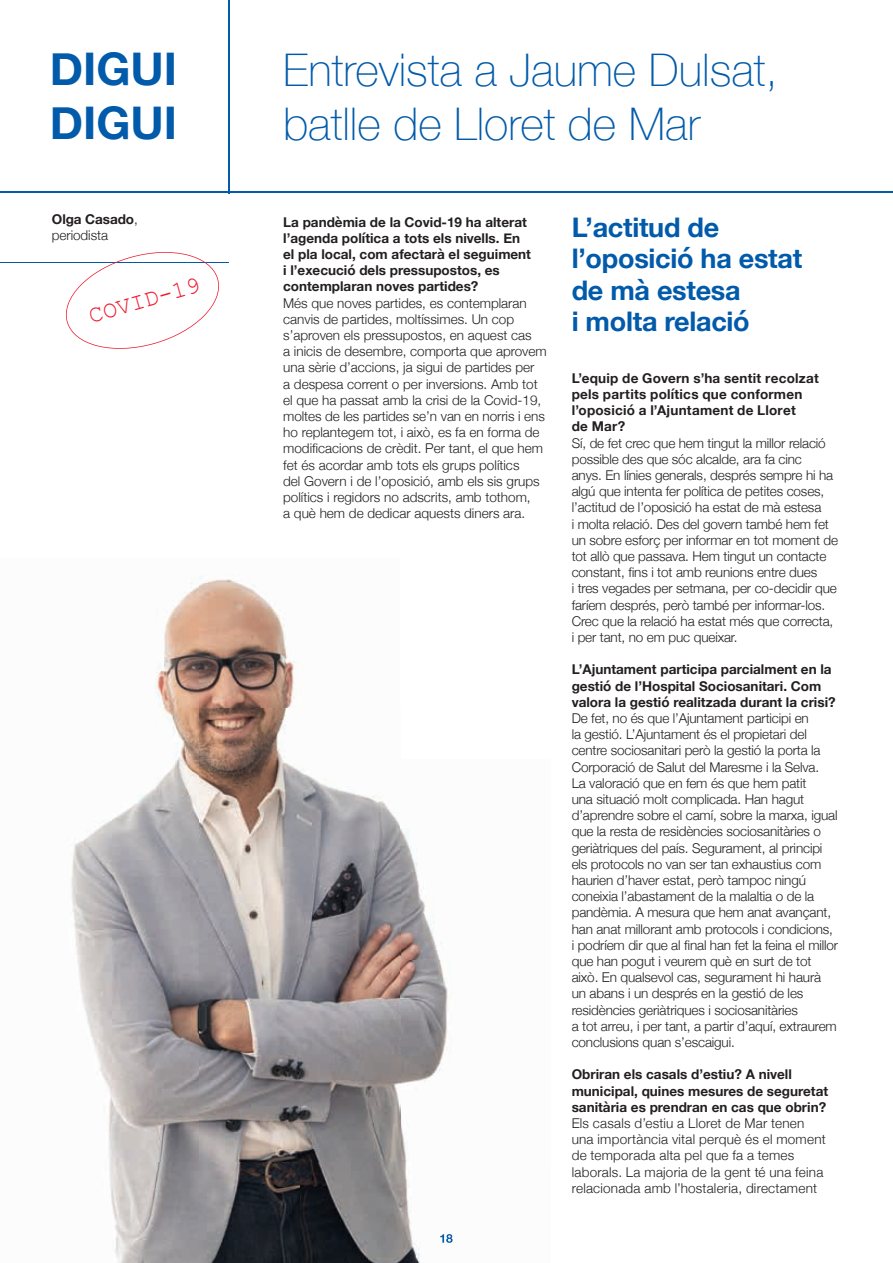
<style>
.page{position:relative;width:893px;height:1263px;background:#fff}
.page>*{position:absolute;margin:0;border:0;box-sizing:border-box;transform-origin:0 0}
.t1{font:100 45px/54px "Helvetica Neue";color:#015aaa}
.t2{font:700 45px/54px "Helvetica Neue";color:#015aaa}
.t3{font:700 27px/31.5px "Helvetica Neue";letter-spacing:-.01em;color:#015aaa}
.t4{font:24px "Courier New";color:#ee1b2d}
.t5{font:300 13.5px/16.2px "Helvetica Neue";letter-spacing:-.01em;color:#231f20}
.t6{font:700 13.5px/16.2px "Helvetica Neue";color:#231f20}
.t7{font:300 13.5px/16.2px "Helvetica Neue";letter-spacing:.015em;color:#231f20}
.t8{font:700 13.5px/16.2px "Helvetica Neue";letter-spacing:.02em;color:#231f20}
.s1{font-weight:700}
</style>
<div class="page">
<img style="left:71px;top:575px;width:377px;height:688px">
<svg style="left:440px;top:1234px;width:13px;height:9px"></svg>
<hr style="left:228px;top:0;width:1px;height:193px;background:#015aaa">
<hr style="left:0;top:192px;width:893px;height:1px;background:#015aaa">
<hr style="left:0;top:262px;width:228px;height:1px;background:#015aaa">
<svg style="left:65px;top:252px;width:154px;height:97px"></svg>
<h1 class="t2" style="left:50px;top:43px;width:129px">DIGUI<br>DIGUI</h1>
<h1 class="t1" style="left:283px;top:41px;width:496px">Entrevista a Jaume Dulsat, batlle de Lloret de Mar</h1>
<p class="t5" style="left:52px;top:210px;width:87px"><span class="s1">Olga Casado</span>, periodista</p>
<p class="t6" style="left:283px;top:214px;width:249px">La pandèmia de la Covid-19 ha alterat l’agenda política a tots els nivells. En el pla local, com afectarà el seguiment i l’execució dels pressupostos, es contemplaran noves partides?</p>
<p class="t5" style="left:283px;top:294px;width:265px">Més que noves partides, es contemplaran canvis de partides, moltíssimes. Un cop s’aproven els pressupostos, en aquest cas<br>a inicis de desembre, comporta que aprovem una sèrie d’accions, ja sigui de partides per<br>a despesa corrent o per inversions. Amb tot el que ha passat amb la crisi de la Covid-19, moltes de les partides se’n van en norris i ens ho replantegem tot, i això, es fa en forma de modificacions de crèdit. Per tant, el que hem fet és acordar amb tots els grups polítics<br>del Govern i de l’oposició, amb els sis grups polítics i regidors no adscrits, amb tothom,<br>a què hem de dedicar aquests diners ara.</p>
<h3 class="t4" style="left:85px;top:301px;width:117px;rotate:-16deg">COVID-19</h3>
<h2 class="t3" style="left:572px;top:212px;width:232px">L’actitud de l’oposició ha estat de mà estesa<br>i molta relació</h2>
<p class="t8" style="left:572px;top:370px;width:249px">L’equip de Govern s’ha sentit recolzat pels partits polítics que conformen l’oposició a l’Ajuntament de Lloret<br>de Mar?</p>
<p class="t5" style="left:572px;top:434px;width:268px">Sí, de fet crec que hem tingut la millor relació possible des que sóc alcalde, ara fa cinc<br>anys. En línies generals, després sempre hi ha algú que intenta fer política de petites coses, l’actitud de l’oposició ha estat de mà estesa<br>i molta relació. Des del govern també hem fet un sobre esforç per informar en tot moment de tot allò que passava. Hem tingut un contacte constant, fins i tot amb reunions entre dues<br>i tres vegades per setmana, per co-decidir que faríem després, però també per informar-los.<br>Crec que la relació ha estat més que correcta, i per tant, no em puc queixar.</p>
<p class="t6" style="left:572px;top:662px;width:265px">L’Ajuntament participa parcialment en la gestió de l’Hospital Sociosanitari. Com valora la gestió realitzada durant la crisi?</p>
<p class="t5" style="left:572px;top:709px;width:268px">De fet, no és que l’Ajuntament participi en<br>la gestió. L’Ajuntament és el propietari del centre sociosanitari però la gestió la porta la Corporació de Salut del Maresme i la Selva.<br>La valoració que en fem és que hem patit<br>una situació molt complicada. Han hagut d’aprendre sobre el camí, sobre la marxa, igual que la resta de residències sociosanitàries o geriàtriques del país. Segurament, al principi els protocols no van ser tan exhaustius com haurien d’haver estat, però tampoc ningú coneixia l’abastament de la malaltia o de la pandèmia. A mesura que hem anat avançant, han anat millorant amb protocols i condicions, i podríem dir que al final han fet la feina el millor que han pogut i veurem què en surt de tot això. En qualsevol cas, segurament hi haurà un abans i un després en la gestió de les residències geriàtriques i sociosanitàries<br>a tot arreu, i per tant, a partir d’aquí, extraurem conclusions quan s’escaigui.</p>
<p class="t6" style="left:572px;top:1067px;width:258px">Obriran els casals d’estiu? A nivell municipal, quines mesures de seguretat sanitària es prendran en cas que obrin?</p>
<p class="t7" style="left:572px;top:1114px;width:256px">Els casals d’estiu a Lloret de Mar tenen una importància vital perquè és el moment de temporada alta pel que fa a temes laborals. La majoria de la gent té una feina relacionada amb l’hostaleria, directament</p>
</div>
